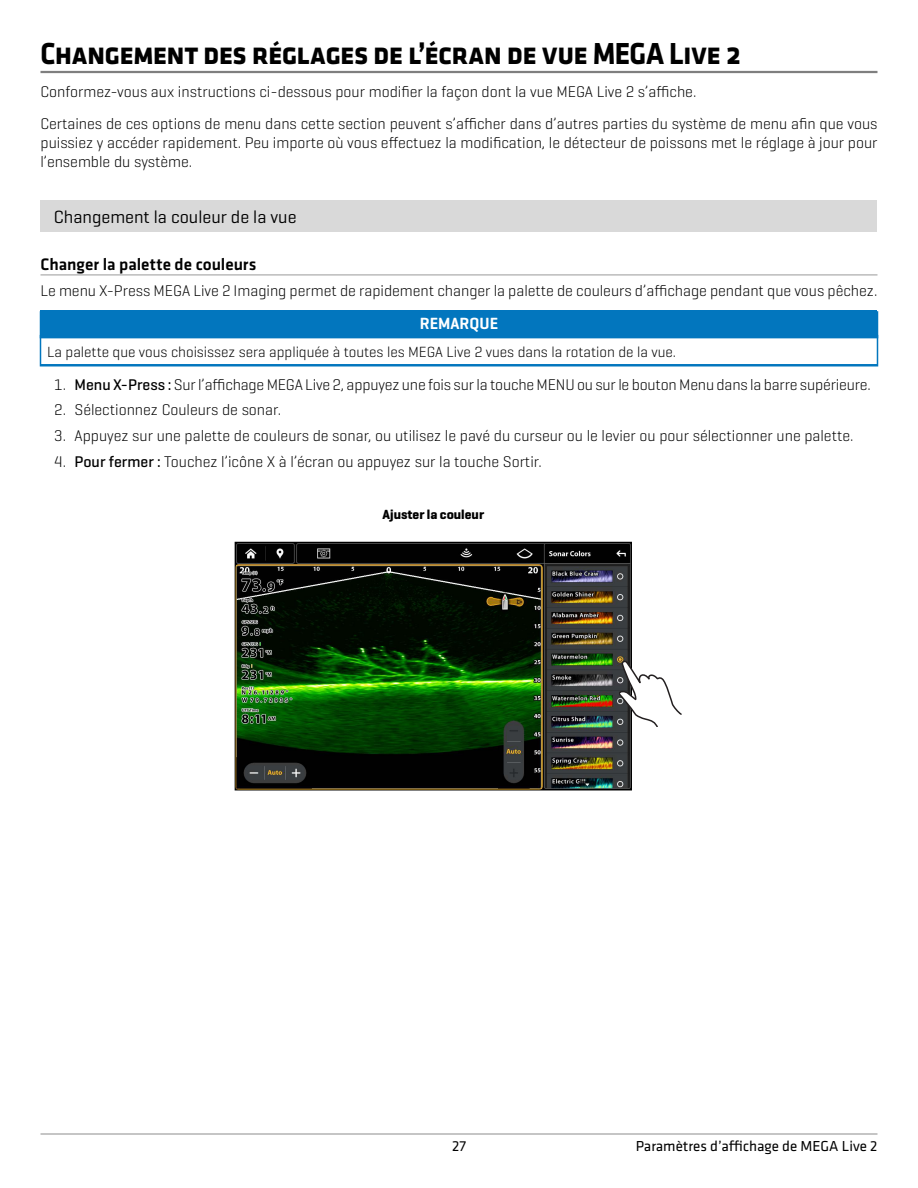
<style>
.page{position:relative;width:918px;height:1188px;background:#fff}
.page>*{position:absolute;margin:0;border:0;box-sizing:border-box;transform-origin:0 0}
.t1{font:700 31.5px "Klavika";letter-spacing:-.025em;color:#000;scale:.92 1}
.t2{font:18px "Geogrotesque";color:#000}
.t3{font:500 17.25px "Klavika";color:#000}
.t4{font:600 16.5px "Geogrotesque";color:#fff}
.t5{font:300 15.75px/32.4px "Geogrotesque";color:#000}
.t6{font:300 15px "Geogrotesque";color:#000}
.t7{font:15px "Klavika";color:#000}
.t8{font:700 13.5px "Geogrotesque";color:#000}
.s1{font-weight:500}
</style>
<div class="page">
<hr style="left:40px;top:1133px;width:837px;height:2px;background:#b3b3b3">
<hr style="left:40px;top:71px;width:837px;height:2px;background:#7f7f7f">
<div style="left:40px;top:200px;width:837px;height:32px;background:#d9d9d9"></div>
<hr style="left:40px;top:275px;width:837px;height:1px;background:#999">
<div style="left:40px;top:310px;width:837px;height:28px;background:#0276be"></div>
<div style="left:40px;top:335px;width:838px;height:31px;border:1px solid #0276be"></div>
<hr style="left:40px;top:364px;width:837px;height:1px;background:#0276be">
<img style="left:237px;top:544px;width:393px;height:244px">
<div style="left:235px;top:542px;width:397px;height:248px;border:1px solid #000"></div>
<svg style="left:620px;top:661px;width:62px;height:65px"></svg>
<h1 class="t1" style="left:40px;top:41px;width:763px">Changement des réglages de l’écran de vue MEGA Live 2</h1>
<p class="t5" style="left:40px;top:75px;width:839px">Conformez-vous aux instructions ci-dessous pour modifier la façon dont la vue MEGA Live 2 s’affiche.<br>Certaines de ces options de menu dans cette section peuvent s’afficher dans d’autres parties du système de menu afin que vous</p>
<p class="t5" style="left:40px;top:133px;width:839px;line-height:18.9px">puissiez y accéder rapidement. Peu importe où vous effectuez la modification, le détecteur de poissons met le réglage à jour pour l’ensemble du système.</p>
<p class="t2" style="left:54px;top:207px;width:244px">Changement la couleur de la vue</p>
<p class="t3" style="left:40px;top:255px;width:218px">Changer la palette de couleurs</p>
<p class="t5" style="left:40px;top:274px;width:839px">Le menu X-Press MEGA Live 2 Imaging permet de rapidement changer la palette de couleurs d’affichage pendant que vous pêchez.</p>
<p class="t4" style="left:420px;top:316px;width:80px">REMARQUE</p>
<p class="t6" style="left:47px;top:344px;width:630px">La palette que vous choisissez sera appliquée à toutes les MEGA Live 2 vues dans la rotation de la vue.</p>
<p class="t5" style="left:54px;top:368px;width:818px">1. <span class="s1">Menu X-Press :</span> Sur l’affichage MEGA Live 2, appuyez une fois sur la touche MENU ou sur le bouton Menu dans la barre supérieure.</p>
<p class="t5" style="left:54px;top:394px;width:228px">2. Sélectionnez Couleurs de sonar.</p>
<p class="t5" style="left:54px;top:420px;width:801px">3. Appuyez sur une palette de couleurs de sonar, ou utilisez le pavé du curseur ou le levier ou pour sélectionner une palette.</p>
<p class="t5" style="left:54px;top:445px;width:489px">4. <span class="s1">Pour fermer :</span> Touchez l’icône X à l’écran ou appuyez sur la touche Sortir.</p>
<p class="t8" style="left:382px;top:507px;width:103px">Ajuster la couleur</p>
<p class="t7" style="left:452px;top:1138px;width:15px">27</p>
<p class="t7" style="left:636px;top:1138px;width:243px">Paramètres d’affichage de MEGA Live 2</p>
</div>
